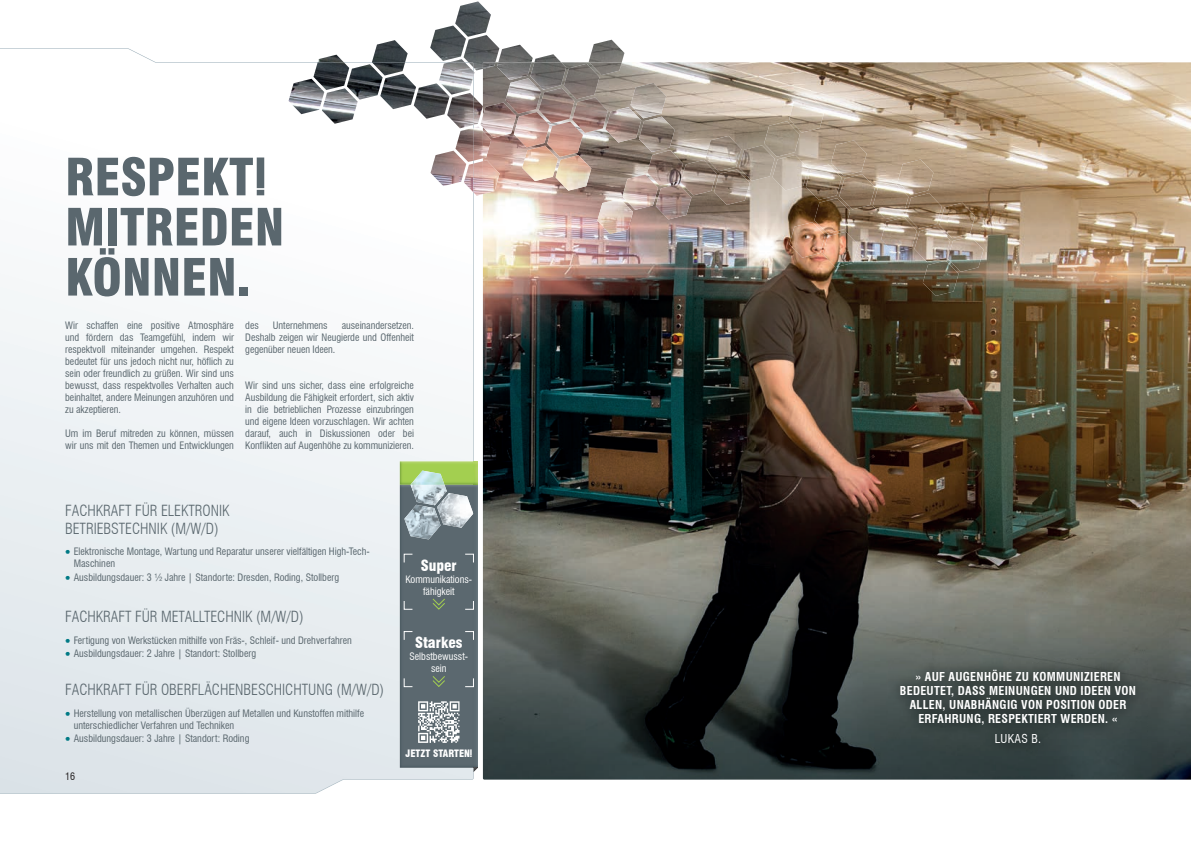
<style>
.page{position:relative;width:1191px;height:842px;background:#fff}
.page>*{position:absolute;margin:0;border:0;box-sizing:border-box;transform-origin:0 0}
.t1{font:900 condensed 50px/50.1px "Swiss 721 BT";color:#5a676e}
.t2{font:300 condensed 15px/18px "Swiss 721 BT";color:#5a676e}
.t3{font:900 condensed 15px "Swiss 721 BT";color:#fff}
.t4{font:700 condensed 12px/14px "Swiss 721 BT";letter-spacing:.025em;color:#fff;text-align:center}
.t5{font:condensed 12px "Swiss 721 BT";letter-spacing:.025em;color:#fff}
.t6{font:condensed 10px/12px "Swiss 721 BT";color:#5a676e}
.t7{font:condensed 10px/12px "Swiss 721 BT";color:#fff;text-align:center}
.t8{font:900 condensed 10px "Swiss 721 BT";color:#fff}
.t9{font:condensed 10px "Swiss 721 BT";color:#231f20}
.s1{font-family:"Haettenschweiler";font-weight:400;font-stretch:normal;font-size:54px}
.s2{font-family:"Haettenschweiler";font-weight:400;font-stretch:normal;font-size:10.8px}
</style>
<div class="page">
<svg style="left:0;top:48px;width:473px;height:746px"></svg>
<img style="left:483px;top:62px;width:708px;height:718px">
<img style="left:430px;top:1px;width:68px;height:69px">
<svg style="left:483px;top:62px;width:12px;height:7px"></svg>
<img style="left:588px;top:40px;width:36px;height:22px">
<img style="left:589px;top:62px;width:33px;height:13px">
<img style="left:372px;top:40px;width:36px;height:22px">
<img style="left:372px;top:62px;width:33px;height:2px">
<img style="left:498px;top:45px;width:35px;height:17px">
<img style="left:497px;top:62px;width:33px;height:18px">
<img style="left:534px;top:54px;width:27px;height:8px">
<img style="left:530px;top:62px;width:36px;height:26px">
<img style="left:318px;top:55px;width:26px;height:7px">
<img style="left:313px;top:63px;width:36px;height:25px">
<svg style="left:317px;top:62px;width:27px;height:1px"></svg>
<img style="left:449px;top:59px;width:25px;height:17px">
<img style="left:439px;top:63px;width:34px;height:30px">
<img style="left:447px;top:62px;width:26px;height:16px">
<img style="left:564px;top:64px;width:35px;height:33px">
<img style="left:347px;top:64px;width:69px;height:45px">
<img style="left:505px;top:78px;width:36px;height:19px">
<img style="left:288px;top:79px;width:36px;height:35px">
<img style="left:630px;top:83px;width:36px;height:14px">
<img style="left:414px;top:83px;width:35px;height:36px">
<img style="left:539px;top:88px;width:35px;height:9px">
<img style="left:322px;top:88px;width:36px;height:36px">
<img style="left:474px;top:96px;width:9px;height:29px">
<img style="left:447px;top:93px;width:26px;height:35px">
<svg style="left:473px;top:96px;width:1px;height:29px"></svg>
<img style="left:483px;top:97px;width:342px;height:34px">
<svg style="left:480px;top:116px;width:3px;height:11px"></svg>
<img style="left:483px;top:102px;width:317px;height:29px">
<img style="left:455px;top:127px;width:28px;height:35px">
<img style="left:473px;top:128px;width:1px;height:33px">
<img style="left:483px;top:131px;width:383px;height:55px">
<img style="left:430px;top:151px;width:36px;height:35px">
<img style="left:555px;top:155px;width:378px;height:40px">
<img style="left:473px;top:161px;width:10px;height:35px">
<img style="left:464px;top:164px;width:9px;height:28px">
<svg style="left:473px;top:164px;width:1px;height:28px"></svg>
<img style="left:483px;top:160px;width:16px;height:34px">
<img style="left:597px;top:170px;width:153px;height:58px">
<img style="left:804px;top:164px;width:144px;height:98px">
<img style="left:789px;top:224px;width:16px;height:34px">
<img style="left:948px;top:203px;width:35px;height:90px">
<img style="left:604px;top:228px;width:24px;height:6px">
<img style="left:830px;top:262px;width:23px;height:5px">
<img style="left:923px;top:262px;width:25px;height:34px">
<img style="left:400px;top:461px;width:78px;height:307px">
<img style="left:473px;top:485px;width:1px;height:283px">
<svg style="left:473px;top:768px;width:5px;height:4px"></svg>
<svg style="left:473px;top:461px;width:1px;height:24px"></svg>
<svg style="left:403px;top:553px;width:10px;height:10px"></svg>
<svg style="left:464px;top:600px;width:10px;height:10px"></svg>
<svg style="left:464px;top:553px;width:10px;height:10px"></svg>
<svg style="left:403px;top:600px;width:10px;height:10px"></svg>
<svg style="left:431px;top:597px;width:15px;height:13px"></svg>
<svg style="left:403px;top:630px;width:10px;height:11px"></svg>
<svg style="left:464px;top:677px;width:10px;height:11px"></svg>
<svg style="left:464px;top:630px;width:10px;height:11px"></svg>
<svg style="left:403px;top:677px;width:10px;height:11px"></svg>
<svg style="left:431px;top:675px;width:15px;height:13px"></svg>
<svg style="left:418px;top:701px;width:41px;height:42px"></svg>
<img style="left:410px;top:485px;width:37px;height:20px">
<img style="left:410px;top:471px;width:34px;height:14px">
<img style="left:437px;top:493px;width:36px;height:35px">
<img style="left:404px;top:505px;width:36px;height:34px">
<img style="left:888px;top:659px;width:259px;height:96px">
<svg style="left:66px;top:550px;width:4px;height:4px"></svg>
<svg style="left:66px;top:576px;width:4px;height:4px"></svg>
<svg style="left:66px;top:639px;width:4px;height:3px"></svg>
<svg style="left:66px;top:652px;width:4px;height:4px"></svg>
<svg style="left:66px;top:711px;width:4px;height:4px"></svg>
<svg style="left:66px;top:737px;width:4px;height:4px"></svg>
<h1 class="t1" style="left:65px;top:152px;width:221px">RESPEKT <span class="s1">!<br></span>MITREDEN<br>KÖNNEN.</h1>
<p class="t6" style="left:65px;top:319px;width:170px;text-align:justify">Wir schaffen eine positive Atmosphäre und fördern das Teamgefühl, indem wir respektvoll miteinander umgehen. Respekt bedeutet für uns jedoch nicht nur, höflich zu sein oder freundlich zu grüßen. Wir sind uns bewusst, dass respektvolles Verhalten auch beinhaltet, andere Meinungen anzuhören und zu akzeptieren.</p>
<p class="t6" style="left:65px;top:427px;width:170px">Um im Beruf mitreden zu können, müssen wir uns mit den Themen und Entwicklungen</p>
<p class="t6" style="left:245px;top:319px;width:170px;text-align:justify;text-indent:96px">auseinandersetzen.<br>Deshalb zeigen wir Neugierde und Offenheit gegenüber neuen Ideen.</p>
<p class="t6" style="left:245px;top:379px;width:170px;text-align:justify">Wir sind uns sicher, dass eine erfolgreiche Ausbildung die Fähigkeit erfordert, sich aktiv in die betrieblichen Prozesse einzubringen und eigene Ideen vorzuschlagen. Wir achten darauf, auch in Diskussionen oder bei Konflikten auf Augenhöhe zu kommunizieren.</p>
<p class="t6" style="left:245px;top:319px;width:15px">des</p>
<p class="t6" style="left:273px;top:319px;width:56px">Unternehmens</p>
<h2 class="t2" style="left:65px;top:502px;width:166px">FACHKRAFT FÜR ELEKTRONIK<br>BETRIEBSTECHNIK (M/W/D)</h2>
<p class="t6" style="left:74px;top:546px;width:297px">Elektronische Montage, Wartung und Reparatur unserer vielfältigen High-Tech-<br>Maschinen</p>
<p class="t6" style="left:74px;top:571px;width:267px">Ausbildungsdauer: 3 ½ Jahre | Standorte: Dresden, Roding, Stollberg</p>
<h2 class="t2" style="left:65px;top:608px;width:240px">FACHKRAFT FÜR METALLTECHNIK (M/W/D)</h2>
<p class="t6" style="left:74px;top:633px;width:280px;line-height:13.4px">Fertigung von Werkstücken mithilfe von Fräs-, Schleif- und Drehverfahren<br>Ausbildungsdauer: 2 Jahre | Standort: Stollberg</p>
<h2 class="t2" style="left:65px;top:681px;width:320px">FACHKRAFT FÜR OBERFLÄCHENBESCHICHTUNG (M/W/D)</h2>
<p class="t6" style="left:74px;top:707px;width:292px">Herstellung von metallischen Überzügen auf Metallen und Kunstoffen mithilfe unterschiedlicher Verfahren und Techniken</p>
<p class="t6" style="left:74px;top:732px;width:177px">Ausbildungsdauer: 3 Jahre | Standort: Roding</p>
<p class="t9" style="left:65px;top:770px;width:11px">16</p>
<h2 class="t3" style="left:421px;top:556px;width:37px">Super</h2>
<p class="t7" style="left:405px;top:573px;width:68px">Kommunikations&shy;fähigkeit</p>
<h2 class="t3" style="left:415px;top:634px;width:49px">Starkes</h2>
<p class="t7" style="left:409px;top:651px;width:60px">Selbstbewusst&shy;sein</p>
<p class="t8" style="left:405px;top:748px;width:68px">JETZT STARTEN<span class="s2">!</span></p>
<p class="t4" style="left:900px;top:670px;width:238px">» AUF AUGENHÖHE ZU KOMMUNIZIEREN BEDEUTET, DASS MEINUNGEN UND IDEEN VON ALLEN, UNABHÄNGIG VON POSITION ODER ERFAHRUNG, RESPEKTIERT WERDEN. «</p>
<p class="t5" style="left:994px;top:731px;width:48px">LUKAS B.</p>
</div>
